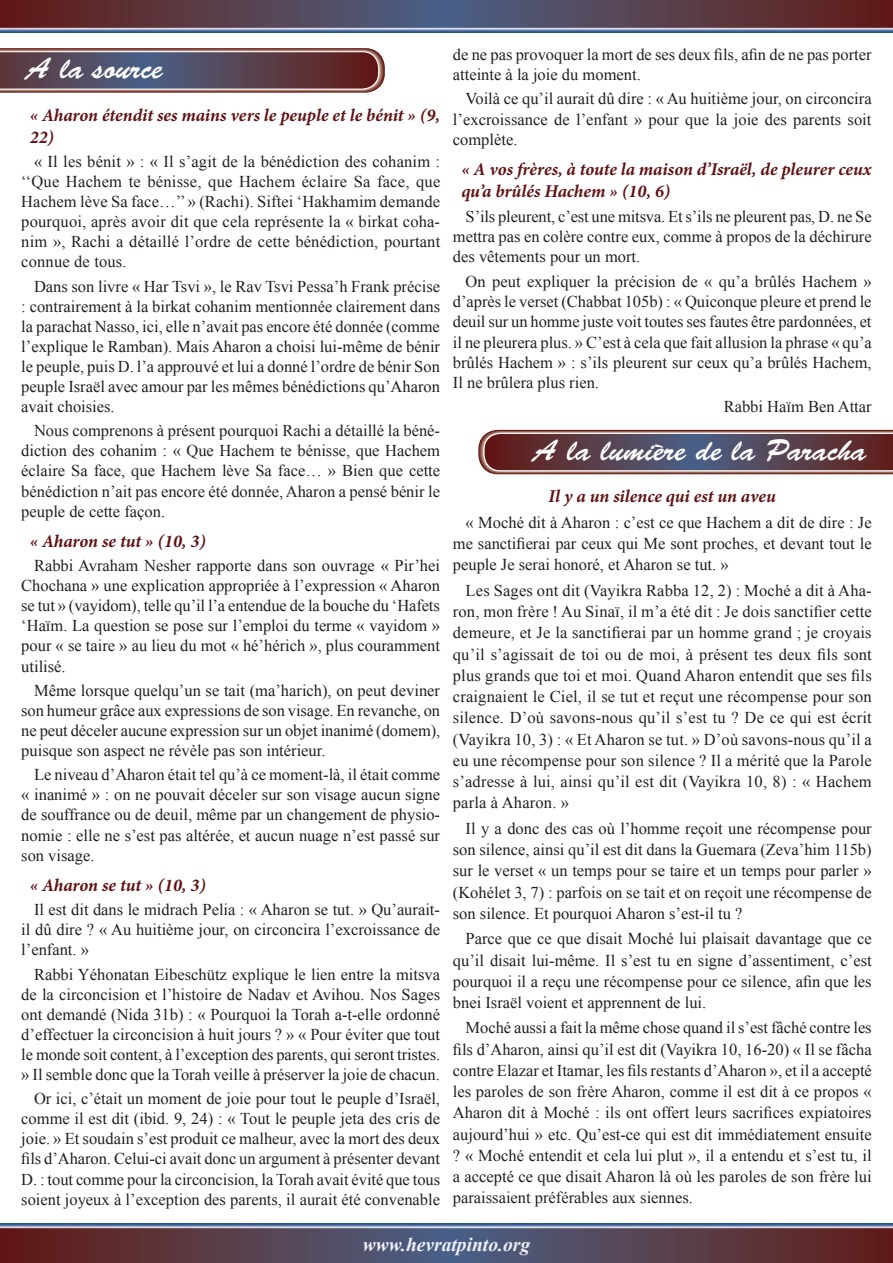
<style>
.page{position:relative;width:893px;height:1263px;background:#fff}
.page>*{position:absolute;margin:0;border:0;box-sizing:border-box;transform-origin:0 0}
.t1{font:30px "Brush Script Std";color:#fff}
.t2{font:italic 700 19.5px "Times New Roman";color:#efeef6}
.t3{font:italic 700 18px/21.9px "Minion Pro";letter-spacing:-.005em;color:#611213}
.t4{font:16.5px/20.1px "Times New Roman";color:#231f20;text-align:justify}
</style>
<div class="page">
<svg style="left:0;top:0;width:893px;height:33px;background:#5c4a5c"></svg>
<svg style="left:0;top:1223px;width:893px;height:40px;background:#5b4859"></svg>
<svg style="left:0;top:48px;width:385px;height:45px;background:#69525e"></svg>
<svg style="left:478px;top:430px;width:415px;height:44px;background:#684d58"></svg>
<h1 class="t1" style="left:27px;top:52px;width:138px">A la source</h1>
<p class="t3" style="left:30px;top:104px;width:412px">« Aharon étendit ses mains vers le peuple et le bénit » (9,<br>22)</p>
<p class="t4" style="left:21px;top:151px;width:421px;text-indent:13px">« Il les bénit » : « Il s’agit de la bénédiction des cohanim : ‘‘Que Hachem te bénisse, que Hachem éclaire Sa face, que Hachem lève Sa face…’’ » (Rachi). Siftei ‘Hakhamim demande pourquoi, après avoir dit que cela représente la « birkat coha&shy;nim », Rachi a détaillé l’ordre de cette bénédiction, pourtant connue de tous.</p>
<p class="t4" style="left:21px;top:276px;width:420px;text-indent:13px">Dans son livre « Har Tsvi », le Rav Tsvi Pessa’h Frank précise : contrairement à la birkat cohanim mentionnée clairement dans la parachat Nasso, ici, elle n’avait pas encore été donnée (comme l’explique le Ramban). Mais Aharon a choisi lui-même de bénir le peuple, puis D. l’a approuvé et lui a donné l’ordre de bénir Son peuple Israël avec amour par les mêmes bénédictions qu’Aharon avait choisies.</p>
<p class="t4" style="left:21px;top:420px;width:420px;text-indent:13px">Nous comprenons à présent pourquoi Rachi a détaillé la béné&shy;diction des cohanim : « Que Hachem te bénisse, que Hachem éclaire Sa face, que Hachem lève Sa face… » Bien que cette bénédiction n’ait pas encore été donnée, Aharon a pensé bénir le peuple de cette façon.</p>
<p class="t3" style="left:30px;top:530px;width:178px">« Aharon se tut » (10, 3)</p>
<p class="t4" style="left:21px;top:555px;width:420px;text-indent:13px">Rabbi Avraham Nesher rapporte dans son ouvrage « Pir’hei Chochana » une explication appropriée à l’expression « Aharon se tut » (vayidom), telle qu’il l’a entendue de la bouche du ‘Hafets ‘Haïm. La question se pose sur l’emploi du terme « vayidom » pour « se taire » au lieu du mot « hé’hérich », plus couramment utilisé.</p>
<p class="t4" style="left:21px;top:680px;width:421px;text-indent:13px">Même lorsque quelqu’un se tait (ma’harich), on peut deviner son humeur grâce aux expressions de son visage. En revanche, on ne peut déceler aucune expression sur un objet inanimé (domem), puisque son aspect ne révèle pas son intérieur.</p>
<p class="t4" style="left:21px;top:764px;width:420px;text-indent:13px">Le niveau d’Aharon était tel qu’à ce moment-là, il était comme « inanimé » : on ne pouvait déceler sur son visage aucun signe de souffrance ou de deuil, même par un changement de physio&shy;nomie : elle ne s’est pas altérée, et aucun nuage n’est passé sur son visage.</p>
<p class="t3" style="left:30px;top:874px;width:178px">« Aharon se tut » (10, 3)</p>
<p class="t4" style="left:21px;top:899px;width:420px;text-indent:13px">Il est dit dans le midrach Pelia : « Aharon se tut. » Qu’aurait&shy;il dû dire ? « Au huitième jour, on circoncira l’excroissance de l’enfant. »</p>
<p class="t4" style="left:21px;top:964px;width:420px;text-indent:13px">Rabbi Yéhonatan Eibeschütz explique le lien entre la mitsva de la circoncision et l’histoire de Nadav et Avihou. Nos Sages ont demandé (Nida 31b) : « Pourquoi la Torah a-t-elle ordonné d’effectuer la circoncision à huit jours ? » « Pour éviter que tout le monde soit content, à l’exception des parents, qui seront tristes. » Il semble donc que la Torah veille à préserver la joie de chacun.</p>
<p class="t4" style="left:21px;top:1088px;width:420px;text-indent:13px">Or ici, c’était un moment de joie pour tout le peuple d’Israël, comme il est dit (ibid. 9, 24) : « Tout le peuple jeta des cris de joie. » Et soudain s’est produit ce malheur, avec la mort des deux fils d’Aharon. Celui-ci avait donc un argument à présenter devant D. : tout comme pour la circoncision, la Torah avait évité que tous soient joyeux à l’exception des parents, il aurait été convenable</p>
<p class="t4" style="left:453px;top:44px;width:420px">de ne pas provoquer la mort de ses deux fils, afin de ne pas porter atteinte à la joie du moment.</p>
<p class="t4" style="left:453px;top:88px;width:420px;text-indent:13px">Voilà ce qu’il aurait dû dire : « Au huitième jour, on circoncira l’excroissance de l’enfant » pour que la joie des parents soit complète.</p>
<p class="t3" style="left:461px;top:158px;width:412px">« A vos frères, à toute la maison d’Israël, de pleurer ceux qu’a brûlés Hachem » (10, 6)</p>
<p class="t4" style="left:453px;top:206px;width:420px;text-indent:13px">S’ils pleurent, c’est une mitsva. Et s’ils ne pleurent pas, D. ne Se mettra pas en colère contre eux, comme à propos de la déchirure des vêtements pour un mort.</p>
<p class="t4" style="left:453px;top:271px;width:420px;text-indent:13px">On peut expliquer la précision de « qu’a brûlés Hachem » d’après le verset (Chabbat 105b) : « Quiconque pleure et prend le deuil sur un homme juste voit toutes ses fautes être pardonnées, et il ne pleurera plus. » C’est à cela que fait allusion la phrase « qu’a brûlés Hachem » : s’ils pleurent sur ceux qu’a brûlés Hachem, Il ne brûlera plus rien.</p>
<p class="t4" style="left:724px;top:397px;width:150px">Rabbi Haïm Ben Attar</p>
<h1 class="t1" style="left:534px;top:434px;width:334px">A la lumière de la Paracha</h1>
<p class="t3" style="left:549px;top:485px;width:229px">Il y a un silence qui est un aveu</p>
<p class="t4" style="left:453px;top:511px;width:420px;line-height:21.3px;text-indent:13px">« Moché dit à Aharon : c’est ce que Hachem a dit de dire : Je me sanctifierai par ceux qui Me sont proches, et devant tout le peuple Je serai honoré, et Aharon se tut. »</p>
<p class="t4" style="left:453px;top:579px;width:420px;line-height:21.3px;text-indent:13px">Les Sages ont dit (Vayikra Rabba 12, 2) : Moché a dit à Aha&shy;ron, mon frère ! Au Sinaï, il m’a été dit : Je dois sanctifier cette demeure, et Je la sanctifierai par un homme grand ; je croyais qu’il s’agissait de toi ou de moi, à présent tes deux fils sont plus grands que toi et moi. Quand Aharon entendit que ses fils craignaient le Ciel, il se tut et reçut une récompense pour son silence. D’où savons-nous qu’il s’est tu ? De ce qui est écrit (Vayikra 10, 3) : « Et Aharon se tut. » D’où savons-nous qu’il a eu une récompense pour son silence ? Il a mérité que la Parole s’adresse à lui, ainsi qu’il est dit (Vayikra 10, 8) : « Hachem parla à Aharon. »</p>
<p class="t4" style="left:453px;top:817px;width:420px;line-height:21.3px;text-indent:13px">Il y a donc des cas où l’homme reçoit une récompense pour son silence, ainsi qu’il est dit dans la Guemara (Zeva’him 115b) sur le verset « un temps pour se taire et un temps pour parler » (Kohélet 3, 7) : parfois on se tait et on reçoit une récompense de son silence. Et pourquoi Aharon s’est-il tu ?</p>
<p class="t4" style="left:453px;top:928px;width:420px;line-height:21.3px;text-indent:13px">Parce que ce que disait Moché lui plaisait davantage que ce qu’il disait lui-même. Il s’est tu en signe d’assentiment, c’est pourquoi il a reçu une récompense pour ce silence, afin que les bnei Israël voient et apprennent de lui.</p>
<p class="t4" style="left:453px;top:1017px;width:421px;line-height:21.3px;text-indent:13px">Moché aussi a fait la même chose quand il s’est fâché contre les fils d’Aharon, ainsi qu’il est dit (Vayikra 10, 16-20) « Il se fâcha contre Elazar et Itamar, les fils restants d’Aharon », et il a accepté les paroles de son frère Aharon, comme il est dit à ce propos « Aharon dit à Moché : ils ont offert leurs sacrifices expiatoires aujourd’hui » etc. Qu’est-ce qui est dit immédiatement ensuite ? « Moché entendit et cela lui plut », il a entendu et s’est tu, il a accepté ce que disait Aharon là où les paroles de son frère lui paraissaient préférables aux siennes.</p>
<p class="t2" style="left:363px;top:1231px;width:169px">www.hevratpinto.org</p>
</div>
